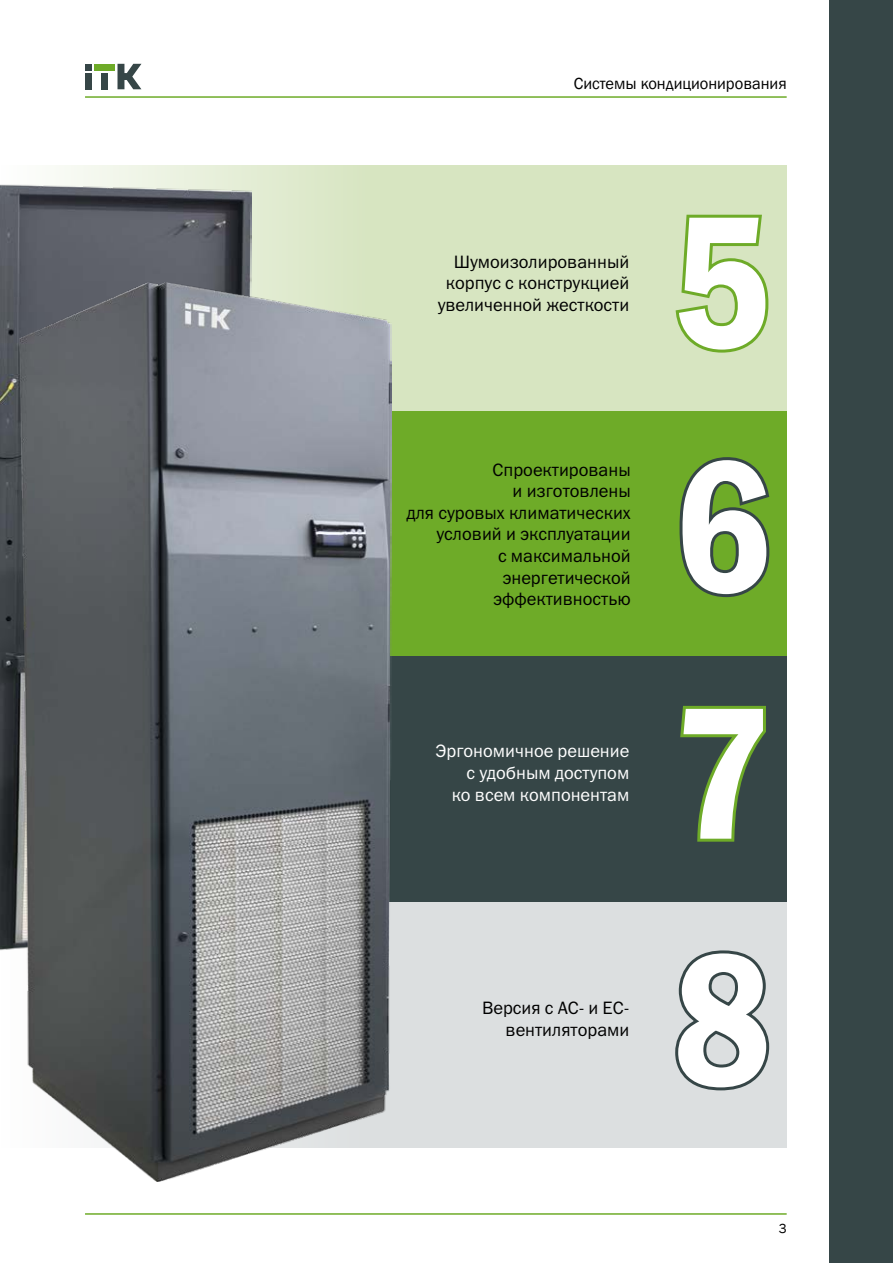
<style>
.page{position:relative;width:893px;height:1263px;background:#fff}
.page>*{position:absolute;margin:0;border:0;box-sizing:border-box;transform-origin:0 0}
.t1{font:189.15px/245.9px "Franklin Gothic Demi Cond C";color:#fff;text-align:justify}
.t2{font:18px/21.6px "Franklin Gothic Book C";color:#000;text-align:right}
.t3{font:18px/21.6px "Franklin Gothic Book C";color:#fff;text-align:right}
.t4{font:16.5px "Franklin Gothic";color:#000}
.t5{font:13.5px "Franklin Gothic";color:#000}
</style>
<div class="page">
<div style="left:829px;top:0;width:64px;height:1263px;background:#364647"></div>
<div style="left:85px;top:73px;width:7px;height:16px;background:#364647"></div>
<div style="left:85px;top:64px;width:7px;height:7px;background:#364647"></div>
<div style="left:101px;top:73px;width:7px;height:16px;background:#364647"></div>
<div style="left:94px;top:64px;width:21px;height:7px;background:#6eab28"></div>
<svg style="left:117px;top:64px;width:24px;height:25px"></svg>
<hr style="left:85px;top:96px;width:702px;height:2px;background:#6eab28">
<hr style="left:85px;top:1213px;width:702px;height:2px;background:#6eab28">
<hr style="left:0;top:902px;width:1px;height:246px;background:#dcdfe0">
<div style="left:1px;top:411px;width:786px;height:245px;background:#6eab28"></div>
<div style="left:1px;top:165px;width:786px;height:246px;background:#d7e5c1"></div>
<div style="left:1px;top:902px;width:786px;height:246px;background:#dcdfe0"></div>
<div style="left:1px;top:656px;width:786px;height:246px;background:#364647"></div>
<svg style="left:675px;top:214px;width:94px;height:139px"></svg>
<svg style="left:679px;top:457px;width:91px;height:141px"></svg>
<svg style="left:680px;top:705px;width:86px;height:137px"></svg>
<svg style="left:675px;top:950px;width:95px;height:141px"></svg>
<img style="left:0;top:165px;width:251px;height:904px">
<img style="left:19px;top:283px;width:372px;height:898px">
<p class="t4" style="left:574px;top:74px;width:214px">Системы кондиционирования</p>
<p class="t2" style="left:438px;top:251px;width:193px">Шумоизолированный корпус с конструкцией увеличенной жесткости</p>
<p class="t2" style="left:407px;top:458px;width:226px">Спроектированы<br>и изготовлены<br>для суровых климатических условий и эксплуатации<br>с максимальной энергетической эффективностью</p>
<p class="t3" style="left:436px;top:740px;width:195px">Эргономичное решение с удобным доступом<br>ко всем компонентам</p>
<p class="t2" style="left:482px;top:997px;width:149px">Версия с АС- и ЕС&shy;вентиляторами</p>
<h1 class="t1" style="left:672px;top:157px;width:102px">5<br>6<br>7<br>8</h1>
<p class="t5" style="left:779px;top:1220px;width:9px">3</p>
</div>
